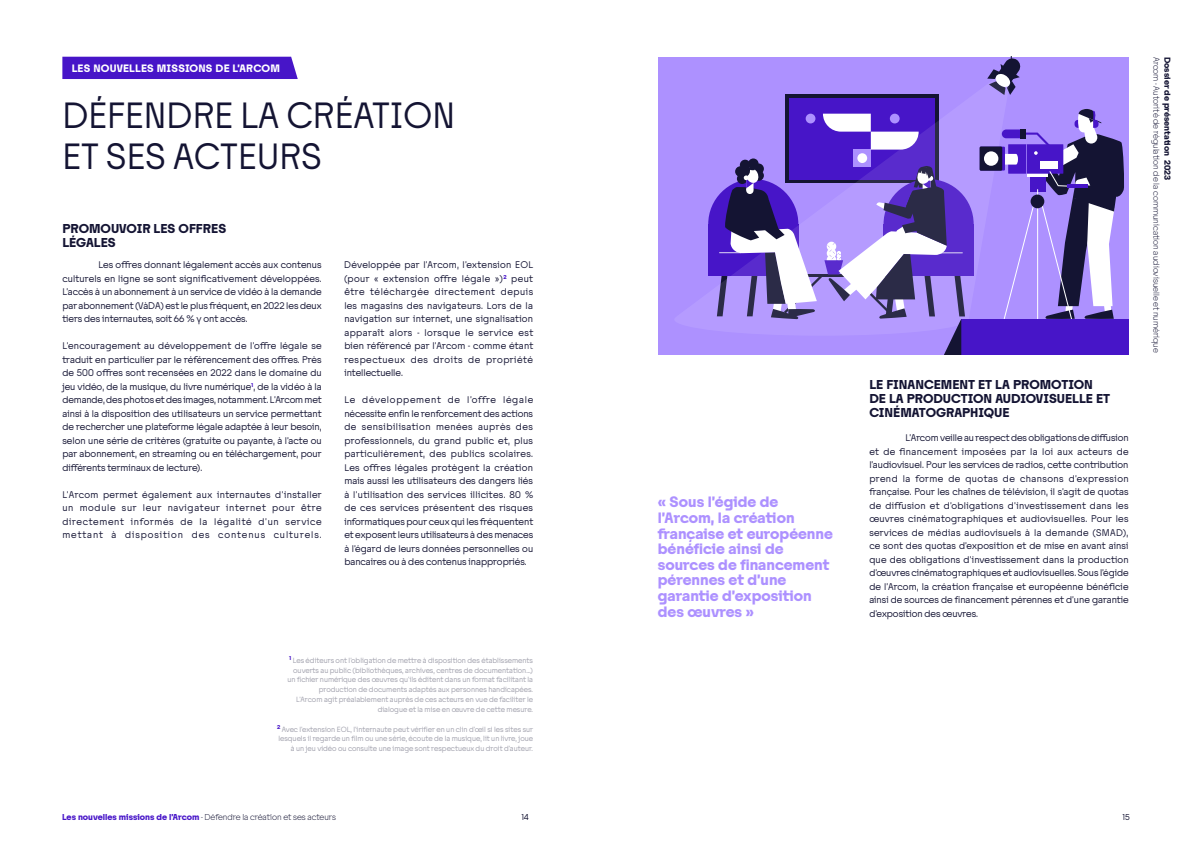
<style>
.page{position:relative;width:1191px;height:842px;background:#fff}
.page>*{position:absolute;margin:0;border:0;box-sizing:border-box;transform-origin:0 0}
.t1{font:34px/40.8px "Tosh";color:#141433}
.t2{font:700 14px/15.6px "Tosh";color:#ad91ff}
.t3{font:700 12px/14px "Tosh";color:#141433}
.t4{font:700 10px "Tosh";letter-spacing:.02em;color:#fff}
.t5{font:9px/13.5px "Tosh";color:#141433;text-align:justify}
.t6{font:300 8px "Tosh";color:#141433}
.t7{font:700 8px "Tosh";color:#141433}
.t8{font:8px "Tosh";color:#141433}
.t9{font:7px/9.8px "Tosh";color:#a1a1ad;text-align:right}
.s1{font-weight:700;color:#4715c8}
</style>
<div class="page">
<div style="left:62px;top:57px;width:236px;height:22px;background:#4715c8"></div>
<div style="left:660px;top:57px;width:468px;height:297px;background:#ad91ff"></div>
<svg style="left:987px;top:57px;width:34px;height:38px"></svg>
<svg style="left:708px;top:78px;width:301px;height:198px"></svg>
<div style="left:979px;top:146px;width:23px;height:25px;background:#141433"></div>
<div style="left:984px;top:151px;width:14px;height:15px;background:#fff;border-radius:50%"></div>
<svg style="left:1001px;top:107px;width:123px;height:212px"></svg>
<div style="left:1030px;top:195px;width:14px;height:13px;background:#141433;border-radius:50%"></div>
<div style="left:961px;top:319px;width:167px;height:35px;background:#4715c8"></div>
<svg style="left:717px;top:166px;width:248px;height:188px"></svg>
<p class="t4" style="left:72px;top:61px;width:210px">LES NOUVELLES MISSIONS DE L’ARCOM</p>
<h1 class="t1" style="left:62px;top:95px;width:394px">DÉFENDRE LA CRÉATION<br>ET SES ACTEURS</h1>
<h3 class="t3" style="left:62px;top:221px;width:165px">PROMOUVOIR LES OFFRES<br>LÉGALES</h3>
<p class="t5" style="left:62px;top:258px;width:261px;text-indent:36px">Les offres donnant légalement accès aux contenus culturels en ligne se sont significativement développées.<br>L’accès à un abonnement à un service de vidéo à la demande par abonnement (VàDA) est le plus fréquent, en 2022 les deux tiers des internautes, soit 66 % y ont accès.</p>
<p class="t5" style="left:62px;top:339px;width:261px">L’encouragement au développement de l’offre légale se traduit en particulier par le référencement des offres. Près de 500 offres sont recensées en 2022 dans le domaine du jeu vidéo, de la musique, du livre numérique<sup>1</sup>, de la vidéo à la demande, des photos et des images, notamment. L’Arcom met ainsi à la disposition des utilisateurs un service permettant de rechercher une plateforme légale adaptée à leur besoin, selon une série de critères (gratuite ou payante, à l’acte ou par abonnement, en streaming ou en téléchargement, pour différents terminaux de lecture).</p>
<p class="t5" style="left:62px;top:488px;width:261px">L’Arcom permet également aux internautes d’installer un module sur leur navigateur internet pour être directement informés de la légalité d’un service mettant à disposition des contenus culturels.</p>
<p class="t5" style="left:344px;top:258px;width:190px">Développée par l’Arcom, l’extension EOL (pour « extension offre légale »)<sup>2</sup> peut être téléchargée directement depuis les magasins des navigateurs. Lors de la navigation sur internet, une signalisation apparaît alors - lorsque le service est bien référencé par l’Arcom - comme étant respectueux des droits de propriété intellectuelle.</p>
<p class="t5" style="left:344px;top:393px;width:190px">Le développement de l’offre légale nécessite enfin le renforcement des actions de sensibilisation menées auprès des professionnels, du grand public et, plus particulièrement, des publics scolaires.<br>Les offres légales protègent la création mais aussi les utilisateurs des dangers liés à l’utilisation des services illicites. 80 % de ces services présentent des risques informatiques pour ceux qui les fréquentent et exposent leurs utilisateurs à des menaces à l’égard de leurs données personnelles ou bancaires ou à des contenus inappropriés.</p>
<p class="t9" style="left:287px;top:655px;width:247px"><sup>1</sup> Les éditeurs ont l’obligation de mettre à disposition des établissements ouverts au public (bibliothèques, archives, centres de documentation…) un fichier numérique des œuvres qu’ils éditent dans un format facilitant la production de documents adaptés aux personnes handicapées.<br>L’Arcom agit préalablement auprès de ces acteurs en vue de faciliter le dialogue et la mise en œuvre de cette mesure.</p>
<p class="t9" style="left:277px;top:724px;width:257px"><sup>2</sup> Avec l’extension EOL, l’internaute peut vérifier en un clin d’œil si les sites sur lesquels il regarde un film ou une série, écoute de la musique, lit un livre, joue à un jeu vidéo ou consulte une image sont respectueux du droit d’auteur.</p>
<h2 class="t2" style="left:658px;top:494px;width:176px">« Sous l’égide de l’Arcom, la création française et européenne bénéficie ainsi de sources de financement pérennes et d’une garantie d’exposition des œuvres »</h2>
<h3 class="t3" style="left:869px;top:377px;width:242px">LE FINANCEMENT ET LA PROMOTION<br>DE LA PRODUCTION AUDIOVISUELLE ET<br>CINÉMATOGRAPHIQUE</h3>
<p class="t5" style="left:869px;top:431px;width:261px;text-indent:36px">L’Arcom veille au respect des obligations de diffusion et de financement imposées par la loi aux acteurs de l’audiovisuel. Pour les services de radios, cette contribution prend la forme de quotas de chansons d’expression française. Pour les chaînes de télévision, il s’agit de quotas de diffusion et d’obligations d’investissement dans les œuvres cinématographiques et audiovisuelles. Pour les services de médias audiovisuels à la demande (SMAD), ce sont des quotas d’exposition et de mise en avant ainsi que des obligations d’investissement dans la production d’œuvres cinématographiques et audiovisuelles. Sous l’égide de l’Arcom, la création française et européenne bénéficie ainsi de sources de financement pérennes et d’une garantie d’exposition des œuvres.</p>
<p class="t6" style="left:1161px;top:57px;width:298px;rotate:90deg">Arcom - Autorité de régulation de la communication audiovisuelle et numérique</p>
<p class="t7" style="left:1173px;top:57px;width:125px;rotate:90deg">Dossier de présentation 2023</p>
<p class="t6" style="left:62px;top:811px;width:275px"><span class="s1">Les nouvelles missions de l’Arcom</span> - Défendre la création et ses acteurs</p>
<p class="t8" style="left:1122px;top:811px;width:9px">15</p>
<p class="t8" style="left:521px;top:811px;width:9px">14</p>
</div>
